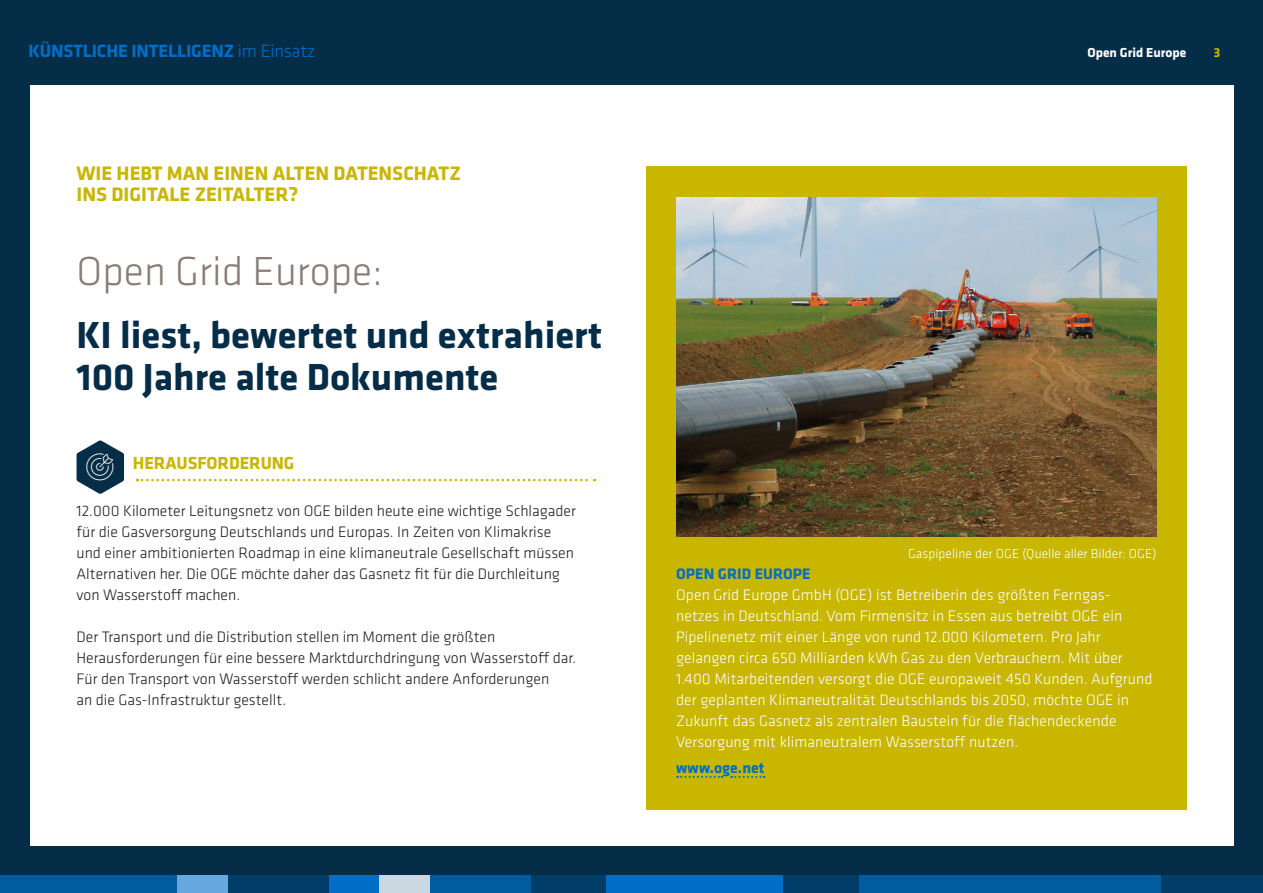
<style>
.page{position:relative;width:1263px;height:893px;background:#062d47}
.page>*{position:absolute;margin:0;border:0;box-sizing:border-box;transform-origin:0 0}
.UC_-_Head-01{font:300 42px "Klavika";color:#887d75}
.UC_-_Head-01-2{font:700 39px/42px "Klavika";color:#062d47}
.UC___Head-02_Linie{font:700 20.25px/21px "Klavika";color:#c8b600}
.t1{font:700 18.45px "Klavika";letter-spacing:-.01em;color:#006ec7}
.UC22_-_Hexagon{font:700 18px "Klavika";letter-spacing:-.005em;color:#c8b600}
.UC_-_Copy_Schwarz{font:300 15.75px/21px "Klavika";color:#1d1d1b}
.UC_-_Copy_Schwarz-2{font:300 15.75px/21px "Klavika";letter-spacing:.005em;color:#fff}
.UC_-_Copy_Schwarz-3{font:700 15.75px "Klavika";letter-spacing:.005em;color:#006ec7}
.UC_-_Copy_Schwarz-4{font:300 13.5px "Klavika";letter-spacing:.005em;color:#fff}
.t2{font:700 13.5px "Klavika";color:#fff}
.t3{font:700 13.5px "Klavika";color:#c8b600}
.s1{font-weight:300}
</style>
<div class="page">
<div style="left:859px;top:876px;width:303px;height:17px;background:#005c9e"></div>
<div style="left:1162px;top:876px;width:101px;height:17px;background:#003d69"></div>
<div style="left:606px;top:876px;width:177px;height:17px;background:#006ec7"></div>
<div style="left:783px;top:876px;width:76px;height:17px;background:#003d69"></div>
<div style="left:530px;top:876px;width:76px;height:17px;background:#003d69"></div>
<div style="left:429px;top:876px;width:101px;height:17px;background:#005c9e"></div>
<div style="left:379px;top:876px;width:50px;height:17px;background:#ccd8e1"></div>
<div style="left:328px;top:876px;width:51px;height:17px;background:#006ec7"></div>
<div style="left:227px;top:876px;width:101px;height:17px;background:#003d69"></div>
<div style="left:177px;top:876px;width:50px;height:17px;background:#66a8dd"></div>
<div style="left:0;top:876px;width:177px;height:17px;background:#005c9e"></div>
<div style="left:30px;top:85px;width:1203px;height:761px;background:#fff"></div>
<svg style="left:137px;top:479px;width:458px;height:2px"></svg>
<div style="left:646px;top:166px;width:540px;height:644px;background:#c8b600"></div>
<svg style="left:677px;top:776px;width:45px;height:2px"></svg>
<svg style="left:731px;top:776px;width:33px;height:2px"></svg>
<img style="left:676px;top:197px;width:481px;height:340px">
<svg style="left:77px;top:440px;width:47px;height:54px"></svg>
<p class="t1" style="left:29px;top:40px;width:288px">KÜNSTLICHE INTELLIGENZ <span class="s1">im Einsatz</span></p>
<p class="UC___Head-02_Linie" style="left:77px;top:163px;width:386px">WIE HEBT MAN EINEN ALTEN DATENSCHATZ<br>INS DIGITALE ZEITALTER?</p>
<p class="UC_-_Head-01" style="left:77px;top:248px;width:308px">Open Grid Europe:</p>
<p class="UC_-_Head-01-2" style="left:77px;top:315px;width:527px">KI liest, bewertet und extrahiert<br>100 Jahre alte Dokumente</p>
<p class="UC22_-_Hexagon" style="left:133px;top:453px;width:163px">HERAUSFORDERUNG</p>
<p class="UC_-_Copy_Schwarz" style="left:77px;top:500px;width:501px">12.000 Kilometer Leitungsnetz von OGE bilden heute eine wichtige Schlagader für die Gasversorgung Deutschlands und Europas. In Zeiten von Klimakrise und einer ambitionierten Roadmap in eine klimaneutrale Gesellschaft müssen Alternativen her. Die OGE möchte daher das Gasnetz fit für die Durchleitung von Wasserstoff machen.</p>
<p class="UC_-_Copy_Schwarz" style="left:77px;top:626px;width:501px">Der Transport und die Distribution stellen im Moment die größten Herausforderungen für eine bessere Marktdurchdringung von Wasserstoff dar.<br>Für den Transport von Wasserstoff werden schlicht andere Anforderungen<br>an die Gas-Infrastruktur gestellt.</p>
<p class="t2" style="left:1087px;top:45px;width:100px">Open Grid Europe</p>
<p class="t3" style="left:1213px;top:45px;width:9px">3</p>
<p class="UC_-_Copy_Schwarz-4" style="left:908px;top:546px;width:250px">Gaspipeline der OGE (Quelle aller Bilder: OGE)</p>
<p class="UC_-_Copy_Schwarz-3" style="left:676px;top:565px;width:136px">OPEN GRID EUROPE</p>
<p class="UC_-_Copy_Schwarz-2" style="left:676px;top:584px;width:478px">Open Grid Europe GmbH (OGE) ist Betreiberin des größten Ferngas&shy;netzes in Deutschland. Vom Firmensitz in Essen aus betreibt OGE ein Pipelinenetz mit einer Länge von rund 12.000 Kilometern. Pro Jahr gelangen circa 650 Milliarden kWh Gas zu den Verbrauchern. Mit über 1.400 Mitarbeitenden versorgt die OGE europaweit 450 Kunden. Aufgrund der geplanten Klimaneutralität Deutschlands bis 2050, möchte OGE in Zukunft das Gasnetz als zentralen Baustein für die flächendeckende Versorgung mit klimaneutralem Wasserstoff nutzen.</p>
<p class="UC_-_Copy_Schwarz-3" style="left:676px;top:759px;width:90px">www.oge.net</p>
</div>
